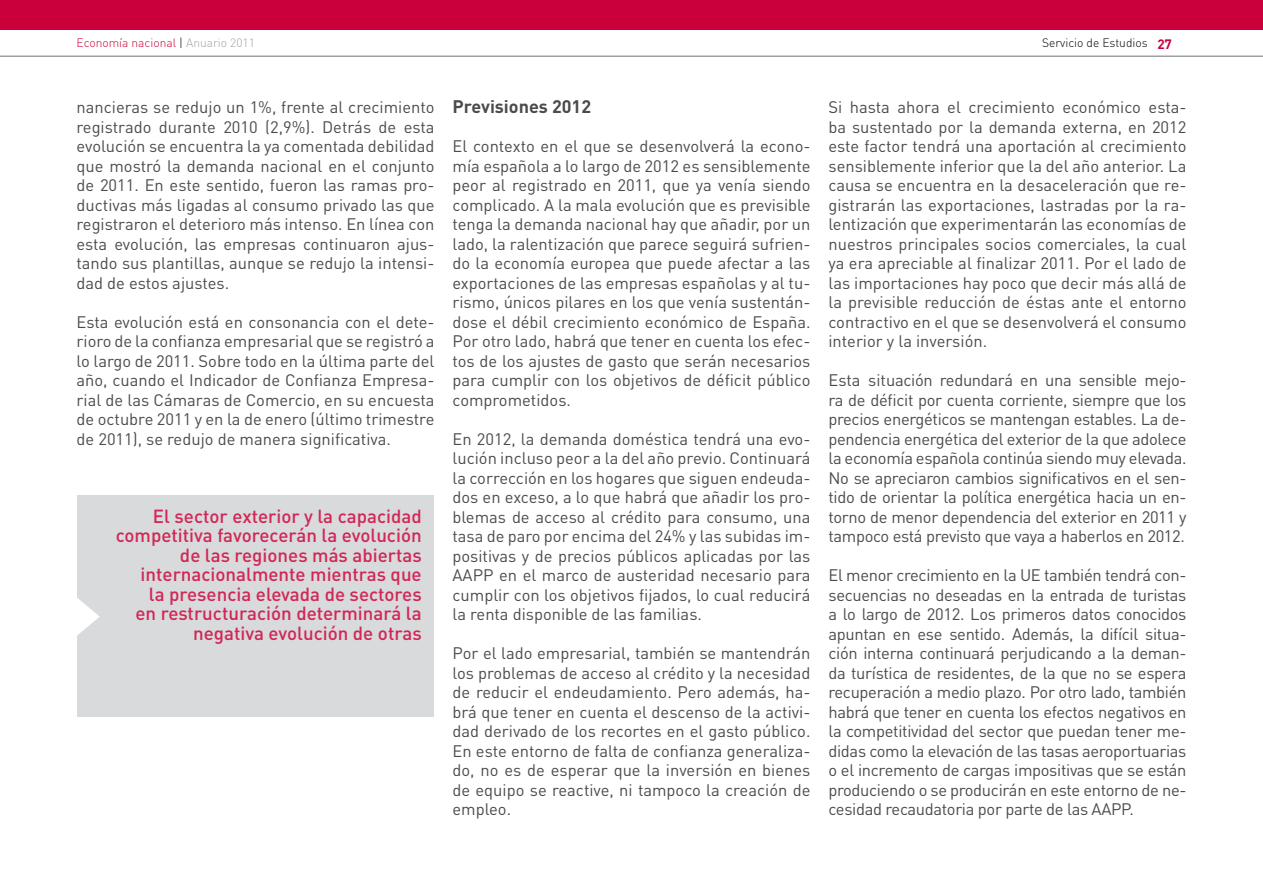
<style>
.page{position:relative;width:1263px;height:893px;background:#fff}
.page>*{position:absolute;margin:0;border:0;box-sizing:border-box;transform-origin:0 0}
.t1{font:500 18.75px/19.5px "DIN Pro";color:#d12657;text-align:right}
.t2{font:700 18px "DIN Pro";color:#4b4b4d}
.t3{font:16.5px/19.5px "DIN Pro";color:#4b4b4d;text-align:justify}
.t4{font:300 12px "DIN Pro";color:#c90039}
.t5{font:300 12px "DIN Pro";color:#000}
.s1{color:#000}
.s2{color:#9ea0a2}
.s3{font-weight:700;font-size:13.5px;color:#c90039}
</style>
<div class="page">
<hr style="left:0;top:56px;width:1263px;height:1px;background:#707172">
<div style="left:0;top:0;width:1263px;height:30px;background:#c90039"></div>
<div style="left:77px;top:495px;width:357px;height:222px;background:#d9dadb"></div>
<svg style="left:77px;top:598px;width:23px;height:38px"></svg>
<p class="t4" style="left:77px;top:35px;width:180px">Economía nacional <span class="s1">|</span> <span class="s2">Anuario 2011</span></p>
<p class="t5" style="left:1042px;top:35px;width:131px">Servicio de Estudios <span class="s3">27</span></p>
<p class="t3" style="left:77px;top:97px;width:359px">nancieras se redujo un 1%, frente al crecimiento registrado durante 2010 (2,9%). Detrás de esta evolución se encuentra la ya comentada debilidad que mostró la demanda nacional en el conjunto de 2011. En este sentido, fueron las ramas pro&shy;ductivas más ligadas al consumo privado las que registraron el deterioro más intenso. En línea con esta evolución, las empresas continuaron ajus&shy;tando sus plantillas, aunque se redujo la intensi&shy;dad de estos ajustes.</p>
<p class="t3" style="left:77px;top:311px;width:359px">Esta evolución está en consonancia con el dete&shy;rioro de la confianza empresarial que se registró a lo largo de 2011. Sobre todo en la última parte del año, cuando el Indicador de Confianza Empresa&shy;rial de las Cámaras de Comercio, en su encuesta de octubre 2011 y en la de enero (último trimestre de 2011), se redujo de manera significativa.</p>
<p class="t1" style="left:116px;top:505px;width:307px">El sector exterior y la capacidad competitiva favorecerán la evolución de las regiones más abiertas internacionalmente mientras que<br>la presencia elevada de sectores<br>en restructuración determinará la negativa evolución de otras</p>
<p class="t2" style="left:452px;top:94px;width:140px">Previsiones 2012</p>
<p class="t3" style="left:452px;top:136px;width:359px">El contexto en el que se desenvolverá la econo&shy;mía española a lo largo de 2012 es sensiblemente peor al registrado en 2011, que ya venía siendo complicado. A la mala evolución que es previsible tenga la demanda nacional hay que añadir, por un lado, la ralentización que parece seguirá sufrien&shy;do la economía europea que puede afectar a las exportaciones de las empresas españolas y al tu&shy;rismo, únicos pilares en los que venía sustentán&shy;dose el débil crecimiento económico de España.<br>Por otro lado, habrá que tener en cuenta los efec&shy;tos de los ajustes de gasto que serán necesarios para cumplir con los objetivos de déficit público comprometidos.</p>
<p class="t3" style="left:452px;top:428px;width:359px">En 2012, la demanda doméstica tendrá una evo&shy;lución incluso peor a la del año previo. Continuará la corrección en los hogares que siguen endeuda&shy;dos en exceso, a lo que habrá que añadir los pro&shy;blemas de acceso al crédito para consumo, una tasa de paro por encima del 24% y las subidas im&shy;positivas y de precios públicos aplicadas por las AAPP en el marco de austeridad necesario para cumplir con los objetivos fijados, lo cual reducirá la renta disponible de las familias.</p>
<p class="t3" style="left:452px;top:643px;width:359px">Por el lado empresarial, también se mantendrán los problemas de acceso al crédito y la necesidad de reducir el endeudamiento. Pero además, ha&shy;brá que tener en cuenta el descenso de la activi&shy;dad derivado de los recortes en el gasto público.<br>En este entorno de falta de confianza generaliza&shy;do, no es de esperar que la inversión en bienes de equipo se reactive, ni tampoco la creación de empleo.</p>
<p class="t3" style="left:828px;top:97px;width:359px">Si hasta ahora el crecimiento económico esta&shy;ba sustentado por la demanda externa, en 2012 este factor tendrá una aportación al crecimiento sensiblemente inferior que la del año anterior. La causa se encuentra en la desaceleración que re&shy;gistrarán las exportaciones, lastradas por la ra&shy;lentización que experimentarán las economías de nuestros principales socios comerciales, la cual ya era apreciable al finalizar 2011. Por el lado de las importaciones hay poco que decir más allá de la previsible reducción de éstas ante el entorno contractivo en el que se desenvolverá el consumo interior y la inversión.</p>
<p class="t3" style="left:828px;top:370px;width:359px">Esta situación redundará en una sensible mejo&shy;ra de déficit por cuenta corriente, siempre que los precios energéticos se mantengan estables. La de&shy;pendencia energética del exterior de la que adolece la economía española continúa siendo muy elevada.<br>No se apreciaron cambios significativos en el sen&shy;tido de orientar la política energética hacia un en&shy;torno de menor dependencia del exterior en 2011 y tampoco está previsto que vaya a haberlos en 2012.</p>
<p class="t3" style="left:828px;top:565px;width:359px">El menor crecimiento en la UE también tendrá con&shy;secuencias no deseadas en la entrada de turistas a lo largo de 2012. Los primeros datos conocidos apuntan en ese sentido. Además, la difícil situa&shy;ción interna continuará perjudicando a la deman&shy;da turística de residentes, de la que no se espera recuperación a medio plazo. Por otro lado, también habrá que tener en cuenta los efectos negativos en la competitividad del sector que puedan tener me&shy;didas como la elevación de las tasas aeroportuarias o el incremento de cargas impositivas que se están produciendo o se producirán en este entorno de ne&shy;cesidad recaudatoria por parte de las AAPP.</p>
</div>
